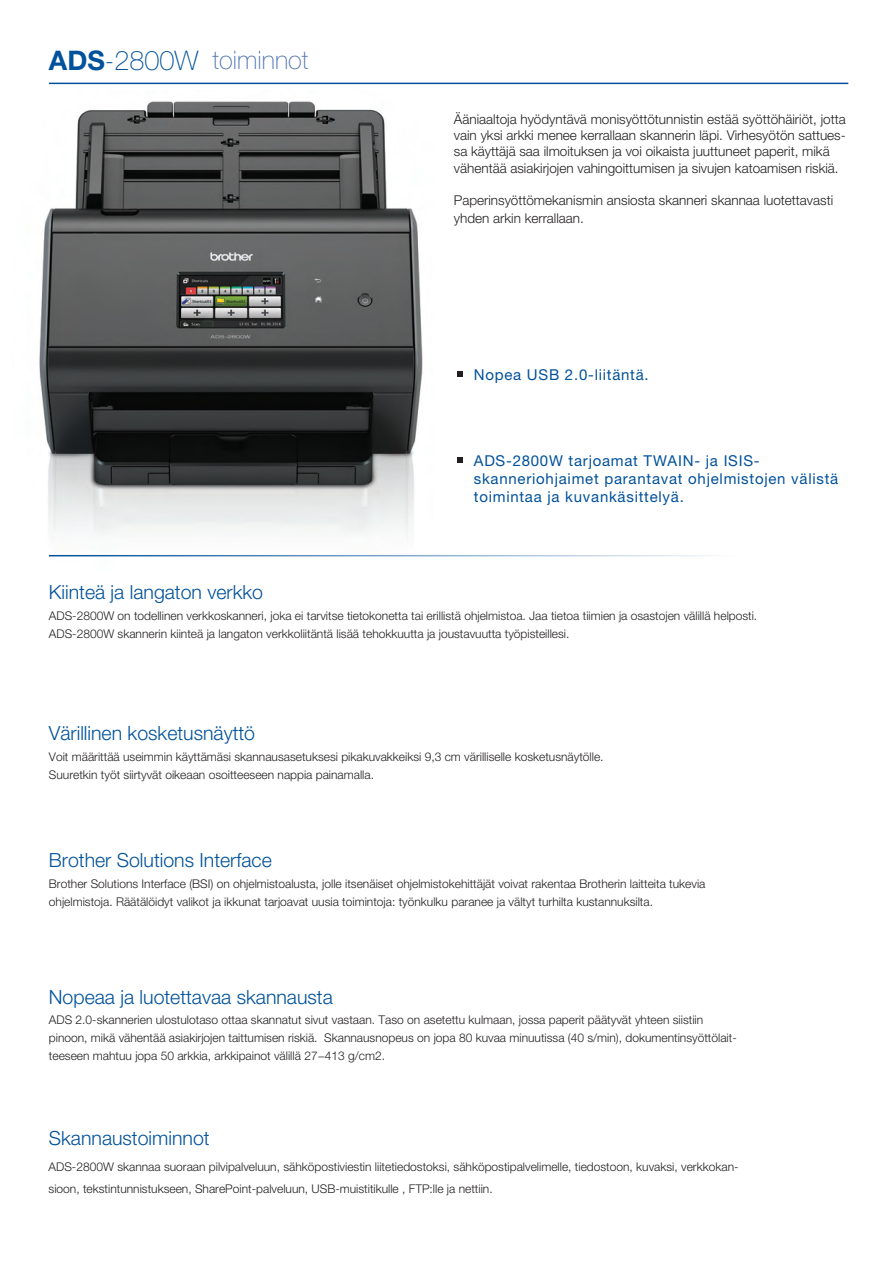
<style>
.page{position:relative;width:893px;height:1263px;background:#fff}
.page>*{position:absolute;margin:0;border:0;box-sizing:border-box;transform-origin:0 0}
.t1{font:100 27px "Helvetica Neue";color:#01519b}
.t2{font:100 25.5px "Helvetica Neue";color:#4f73b2}
.t3{font:300 19.5px "Helvetica Neue";color:#01519b}
.t4{font:15px/18px "Helvetica Neue";letter-spacing:.05em;color:#01519b}
.t5{font:300 13.5px/16.2px "Helvetica Neue";color:#231f20}
.t6{font:300 12px/18px "Helvetica Neue";color:#231f20}
.s1{font-weight:700}
</style>
<div class="page">
<img style="left:39px;top:101px;width:395px;height:456px">
<hr style="left:49px;top:83px;width:799px;height:1px;background:#01519b">
<hr style="left:49px;top:555px;width:691px;height:1px;background:#01519b">
<svg style="left:457px;top:371px;width:6px;height:6px"></svg>
<svg style="left:457px;top:457px;width:6px;height:6px"></svg>
<h1 class="t1" style="left:49px;top:45px;width:151px"><span class="s1">ADS</span>-2800W</h1>
<h2 class="t2" style="left:213px;top:45px;width:97px">toiminnot</h2>
<h3 class="t3" style="left:49px;top:580px;width:216px">Kiinteä ja langaton verkko</h3>
<p class="t5" style="left:454px;top:111px;width:393px">Ääniaaltoja hyödyntävä monisyöttötunnistin estää syöttöhäiriöt, jotta vain yksi arkki menee kerrallaan skannerin läpi. Virhesyötön sattues&shy;sa käyttäjä saa ilmoituksen ja voi oikaista juuttuneet paperit, mikä vähentää asiakirjojen vahingoittumisen ja sivujen katoamisen riskiä.</p>
<p class="t5" style="left:454px;top:191px;width:381px;line-height:18px">Paperinsyöttömekanismin ansiosta skanneri skannaa luotettavasti yhden arkin kerrallaan.</p>
<p class="t4" style="left:474px;top:365px;width:176px">Nopea USB 2.0-liitäntä.</p>
<p class="t4" style="left:474px;top:452px;width:366px">ADS-2800W tarjoamat TWAIN- ja ISIS&shy;skanneriohjaimet parantavat ohjelmistojen välistä toimintaa ja kuvankäsittelyä.</p>
<p class="t6" style="left:49px;top:606px;width:710px">ADS-2800W on todellinen verkkoskanneri, joka ei tarvitse tietokonetta tai erillistä ohjelmistoa. Jaa tietoa tiimien ja osastojen välillä helposti.<br>ADS-2800W skannerin kiinteä ja langaton verkkoliitäntä lisää tehokkuutta ja joustavuutta työpisteillesi.</p>
<h3 class="t3" style="left:49px;top:721px;width:208px">Värillinen kosketusnäyttö</h3>
<p class="t6" style="left:49px;top:748px;width:556px">Voit määrittää useimmin käyttämäsi skannausasetuksesi pikakuvakkeiksi 9,3 cm värilliselle kosketusnäytölle.<br>Suuretkin työt siirtyvät oikeaan osoitteeseen nappia painamalla.</p>
<h3 class="t3" style="left:49px;top:848px;width:224px">Brother Solutions Interface</h3>
<p class="t6" style="left:49px;top:874px;width:658px">Brother Solutions Interface (BSI) on ohjelmistoalusta, jolle itsenäiset ohjelmistokehittäjät voivat rakentaa Brotherin laitteita tukevia ohjelmistoja. Räätälöidyt valikot ja ikkunat tarjoavat uusia toimintoja: työnkulku paranee ja vältyt turhilta kustannuksilta.</p>
<h3 class="t3" style="left:49px;top:985px;width:285px">Nopeaa ja luotettavaa skannausta</h3>
<p class="t6" style="left:49px;top:1010px;width:689px">ADS 2.0-skannerien ulostulotaso ottaa skannatut sivut vastaan. Taso on asetettu kulmaan, jossa paperit päätyvät yhteen siistiin pinoon, mikä vähentää asiakirjojen taittumisen riskiä. Skannausnopeus on jopa 80 kuvaa minuutissa (40 s/min), dokumentinsyöttölait&shy;teeseen mahtuu jopa 50 arkkia, arkkipainot välillä 27−413 g/cm2.</p>
<h3 class="t3" style="left:49px;top:1126px;width:162px">Skannaustoiminnot</h3>
<p class="t6" style="left:49px;top:1155px;width:691px;line-height:21.6px">ADS-2800W skannaa suoraan pilvipalveluun, sähköpostiviestin liitetiedostoksi, sähköpostipalvelimelle, tiedostoon, kuvaksi, verkkokan&shy;sioon, tekstintunnistukseen, SharePoint-palveluun, USB-muistitikulle , FTP:lle ja nettiin.</p>
</div>
